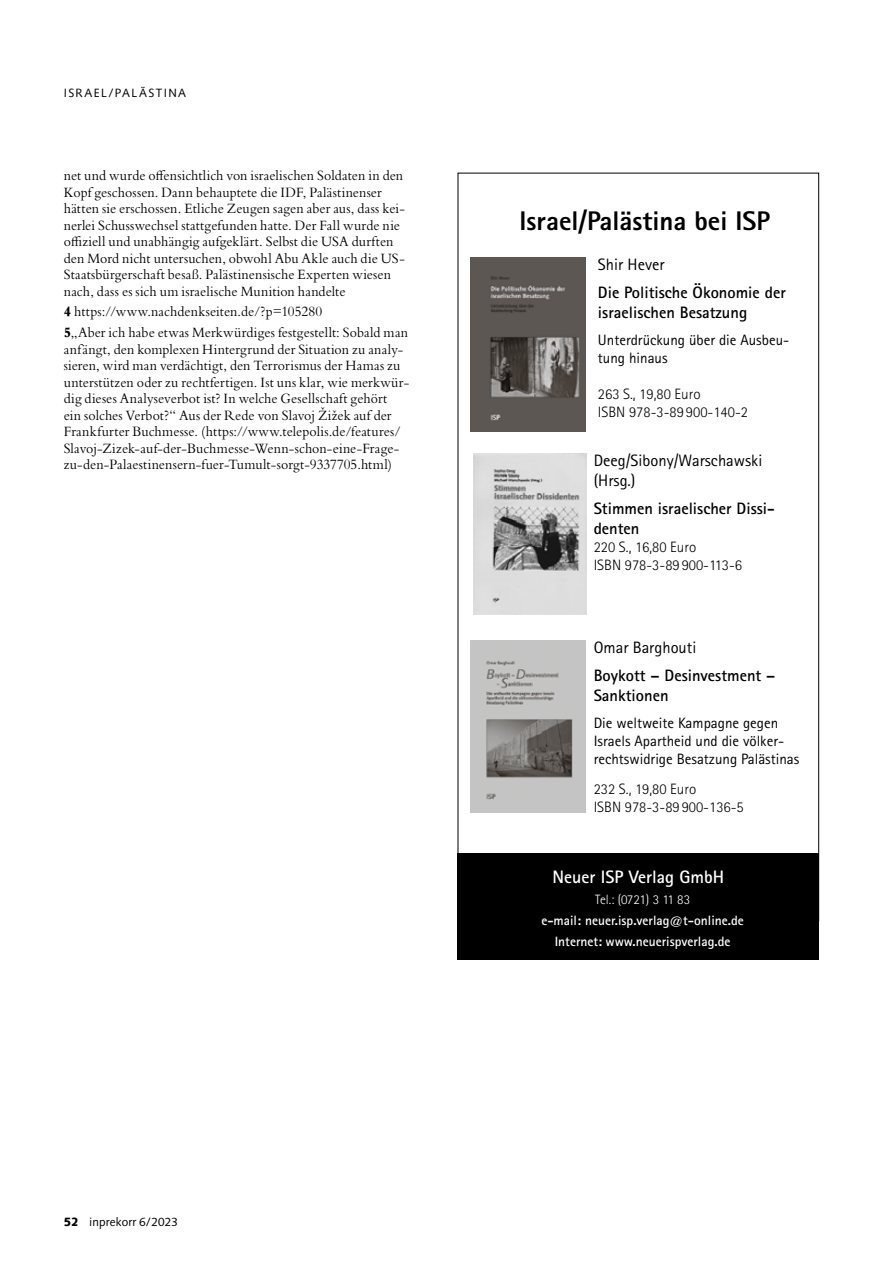
<style>
.page{position:relative;width:893px;height:1263px;background:#fff}
.page>*{position:absolute;margin:0;border:0;box-sizing:border-box;transform-origin:0 0}
.t1{font:800 27px "Rotis Sans Serif";color:#000}
.t2{font:700 18px "Rotis Sans Serif";color:#fff}
.t3{font:700 16.5px/19.8px "Rotis Sans Serif";color:#000}
.t4{font:16.5px/19.8px "Rotis Sans Serif";color:#000}
.t5{font:15px/18px "Rotis Sans Serif";color:#000}
.t6{font:300 15px/18px "Rotis Sans Serif";color:#000}
.t7{font:14.85px/16.5px "Bembo Std";letter-spacing:.01em;color:#000;scale:.94 1}
.t8{font:700 13.5px/21px "Rotis Sans Serif";color:#fff;text-align:center}
.t9{font:300 13.5px "Rotis Sans Serif";letter-spacing:-.02em;color:#fff}
.t10{font:12px "Syntax LT Std";letter-spacing:.015em;color:#000}
.t11{font:12px "Syntax LT Std";letter-spacing:.11em;color:#000}
.s1{font-weight:800}
.s2{font-weight:900}
</style>
<div class="page">
<div style="left:458px;top:853px;width:361px;height:106px;background:#000"></div>
<img style="left:470px;top:258px;width:115px;height:174px">
<img style="left:470px;top:640px;width:115px;height:173px">
<img style="left:474px;top:453px;width:112px;height:162px">
<p class="t11" style="left:64px;top:85px;width:124px">ISRAEL/PALÄSTI NA</p>
<p class="t7" style="left:64px;top:167px;width:364px">net und wurde offensichtlich von israelischen Soldaten in den Kopf geschossen. Dann behauptete die IDF, Palästinenser hätten sie erschossen. Etliche Zeugen sagen aber aus, dass kei&shy;nerlei Schusswechsel stattgefunden hatte. Der Fall wurde nie offiziell und unabhängig aufgeklärt. Selbst die USA durften den Mord nicht untersuchen, obwohl Abu Akle auch die US-Staatsbürgerschaft besaß. Palästinensische Experten wiesen nach, dass es sich um israelische Munition handelte</p>
<p class="t7" style="left:64px;top:301px;width:368px;line-height:20.7px"><span class="s1">4</span> https://www.nachdenkseiten.de/?p=105280<br><span class="s1">5</span>„Aber ich habe etwas Merkwürdiges festgestellt: Sobald man</p>
<p class="t7" style="left:64px;top:340px;width:369px">anfängt, den komplexen Hintergrund der Situation zu analy&shy;sieren, wird man verdächtigt, den Terrorismus der Hamas zu unterstützen oder zu rechtfertigen. Ist uns klar, wie merkwür&shy;dig dieses Analyseverbot ist? In welche Gesellschaft gehört<br>ein solches Verbot?“ Aus der Rede von Slavoj Žižek auf der Frankfurter Buchmesse. (https://www.telepolis.de/features/ Slavoj-Zizek-auf-der-Buchmesse-Wenn-schon-eine-Frage&shy;zu-den-Palaestinensern-fuer-Tumult-sorgt-9337705.html)</p>
<p class="t10" style="left:64px;top:1214px;width:116px"><span class="s2">52</span> INPREKORR 6/2023</p>
<h1 class="t1" style="left:519px;top:203px;width:252px">Israel/Palästina bei ISP</h1>
<p class="t4" style="left:598px;top:255px;width:68px">Shir Hever</p>
<p class="t3" style="left:598px;top:283px;width:189px">Die Politische Ökonomie der israelischen Besatzung</p>
<p class="t5" style="left:598px;top:331px;width:193px">Unterdrückung über die Ausbeu&shy;tung hinaus</p>
<p class="t6" style="left:598px;top:385px;width:152px">263 S., 19,80 Euro<br>ISBN 978-3-89 900-140-2</p>
<p class="t4" style="left:594px;top:450px;width:170px">Deeg/Sibony/Warschawski (Hrsg.)</p>
<p class="t3" style="left:594px;top:498px;width:183px">Stimmen israelischer Dissi&shy;denten</p>
<p class="t6" style="left:594px;top:538px;width:150px">220 S., 16,80 Euro<br>ISBN 978-3-89 900-113-6</p>
<p class="t4" style="left:594px;top:637px;width:104px">Omar Barghouti</p>
<p class="t3" style="left:594px;top:665px;width:183px">Boykott – Desinvestment –<br>Sanktionen</p>
<p class="t5" style="left:594px;top:713px;width:207px">Die weltweite Kampagne gegen<br>Israels Apartheid und die völker&shy;rechtswidrige Besatzung Palästinas</p>
<p class="t6" style="left:594px;top:780px;width:152px">232 S., 19,80 Euro<br>ISBN 978-3-89 900-136-5</p>
<p class="t2" style="left:552px;top:865px;width:173px">Neuer ISP Verlag GmbH</p>
<p class="t9" style="left:595px;top:892px;width:97px">Tel.: (0721) 3 11 83</p>
<p class="t8" style="left:541px;top:910px;width:204px">e-mail: neuer.isp.verlag@t-online.de<br>Internet: www.neuerispverlag.de</p>
</div>
